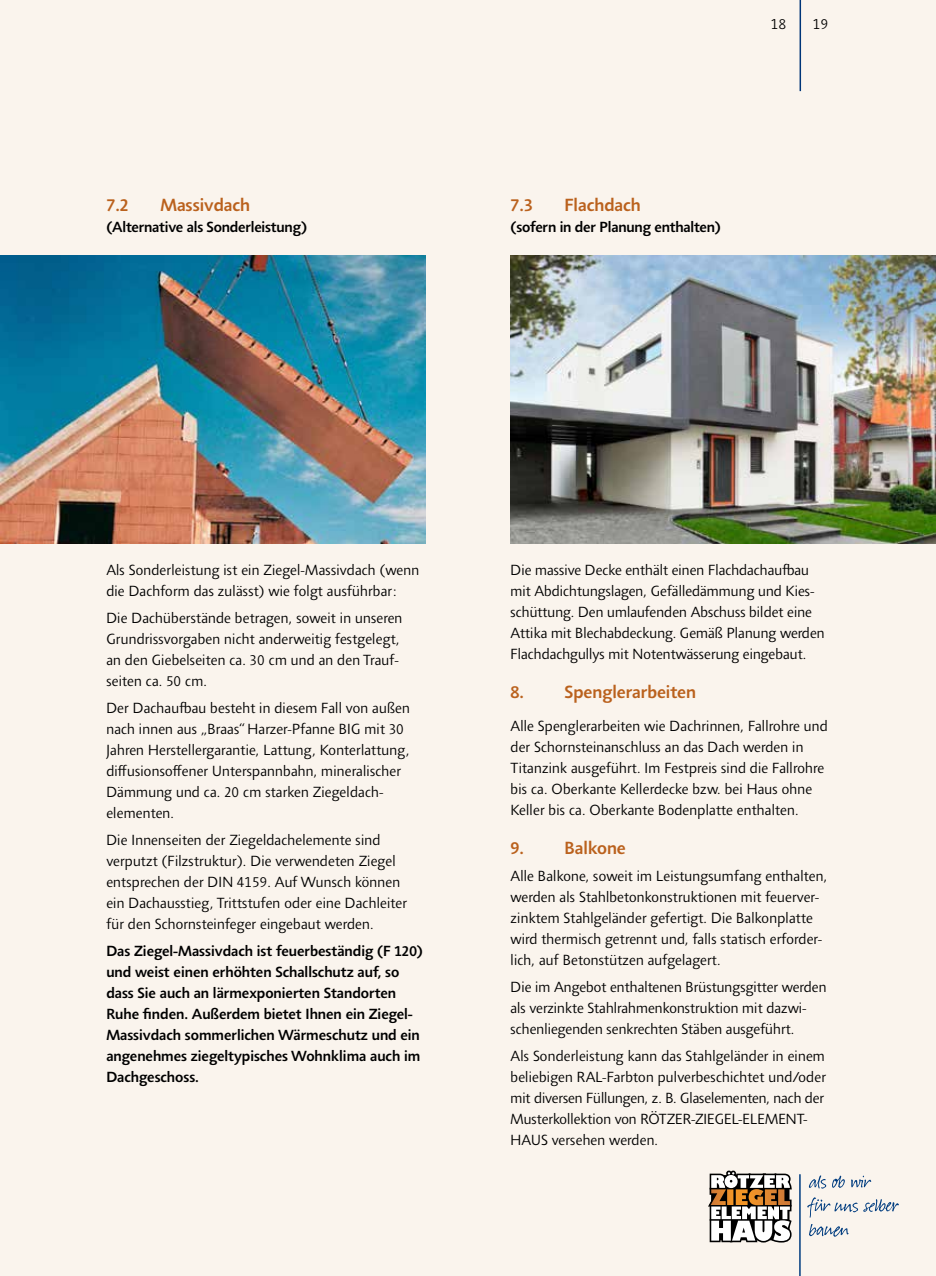
<style>
.page{position:relative;width:936px;height:1276px;background:#fff}
.page>*{position:absolute;margin:0;border:0;box-sizing:border-box;transform-origin:0 0}
.t1{font:500 18px "Agilita LT Pro";color:#ba611d}
.t2{font:300 15px/21px "Agilita LT Pro";color:#000}
.t3{font:500 15px/21px "Agilita LT Pro";color:#000}
</style>
<div class="page">
<div style="left:0;top:0;width:935px;height:1276px;background:#faf4ed"></div>
<hr style="left:799px;top:0;width:2px;height:91px;background:#003882">
<img style="left:0;top:255px;width:425px;height:288px">
<img style="left:510px;top:255px;width:425px;height:288px">
<svg style="left:809px;top:1224px;width:39px;height:12px"></svg>
<svg style="left:807px;top:1197px;width:91px;height:20px"></svg>
<svg style="left:808px;top:1175px;width:63px;height:13px"></svg>
<hr style="left:799px;top:1174px;width:1px;height:102px;background:#003c7f">
<svg style="left:708px;top:1170px;width:84px;height:73px;background:#a89a8d"></svg>
<p class="t1" style="left:106px;top:192px;width:24px">7.2</p>
<p class="t1" style="left:160px;top:192px;width:91px">Massivdach</p>
<p class="t3" style="left:106px;top:217px;width:202px">(Alternative als Sonderleistung)</p>
<p class="t2" style="left:771px;top:14px;width:16px">18</p>
<p class="t2" style="left:813px;top:14px;width:16px">19</p>
<p class="t1" style="left:510px;top:192px;width:24px">7.3</p>
<p class="t1" style="left:564px;top:192px;width:78px">Flachdach</p>
<p class="t3" style="left:510px;top:217px;width:212px">(sofern in der Planung enthalten)</p>
<p class="t2" style="left:106px;top:559px;width:314px">Als Sonderleistung ist ein Ziegel-Massivdach (wenn die Dachform das zulässt) wie folgt ausführbar:</p>
<p class="t2" style="left:106px;top:607px;width:298px">Die Dachüberstände betragen, soweit in unseren Grundrissvorgaben nicht anderweitig festgelegt, an den Giebelseiten ca. 30 cm und an den Trauf&shy;seiten ca. 50 cm.</p>
<p class="t2" style="left:106px;top:697px;width:305px">Der Dachaufbau besteht in diesem Fall von außen nach innen aus „Braas“ Harzer-Pfanne BIG mit 30<br>Jahren Herstellergarantie, Lattung, Konterlattung, diffusionsoffener Unterspannbahn, mineralischer Dämmung und ca. 20 cm starken Ziegeldach&shy;elementen.</p>
<p class="t2" style="left:106px;top:829px;width:302px">Die Innenseiten der Ziegeldachelemente sind verputzt (Filzstruktur). Die verwendeten Ziegel entsprechen der DIN 4159. Auf Wunsch können ein Dachausstieg, Trittstufen oder eine Dachleiter für den Schornsteinfeger eingebaut werden.</p>
<p class="t3" style="left:106px;top:940px;width:318px">Das Ziegel-Massivdach ist feuerbeständig (F 120) und weist einen erhöhten Schallschutz auf, so dass Sie auch an lärmexponierten Standorten Ruhe finden. Außerdem bietet Ihnen ein Ziegel-Massivdach sommerlichen Wärmeschutz und ein angenehmes ziegeltypisches Wohnklima auch im Dachgeschoss.</p>
<p class="t2" style="left:510px;top:559px;width:316px">Die massive Decke enthält einen Flachdachaufbau mit Abdichtungslagen, Gefälledämmung und Kies&shy;schüttung. Den umlaufenden Abschuss bildet eine Attika mit Blechabdeckung. Gemäß Planung werden Flachdachgullys mit Notentwässerung eingebaut.</p>
<p class="t1" style="left:510px;top:679px;width:187px">8. Spenglerarbeiten</p>
<p class="t2" style="left:510px;top:715px;width:319px">Alle Spenglerarbeiten wie Dachrinnen, Fallrohre und der Schornsteinanschluss an das Dach werden in Titanzink ausgeführt. Im Festpreis sind die Fallrohre bis ca. Oberkante Kellerdecke bzw. bei Haus ohne Keller bis ca. Oberkante Bodenplatte enthalten.</p>
<p class="t1" style="left:510px;top:835px;width:117px">9. Balkone</p>
<p class="t2" style="left:510px;top:865px;width:318px">Alle Balkone, soweit im Leistungsumfang enthalten, werden als Stahlbetonkonstruktionen mit feuerver&shy;zinktem Stahlgeländer gefertigt. Die Balkonplatte wird thermisch getrennt und, falls statisch erforder&shy;lich, auf Betonstützen aufgelagert.</p>
<p class="t2" style="left:510px;top:976px;width:317px">Die im Angebot enthaltenen Brüstungsgitter werden als verzinkte Stahlrahmenkonstruktion mit dazwi&shy;schenliegenden senkrechten Stäben ausgeführt.</p>
<p class="t2" style="left:510px;top:1045px;width:317px">Als Sonderleistung kann das Stahlgeländer in einem beliebigen RAL-Farbton pulverbeschichtet und/oder mit diversen Füllungen, z. B. Glaselementen, nach der Musterkollektion von RÖTZER-ZIEGEL-ELEMENT-HAUS versehen werden.</p>
</div>
